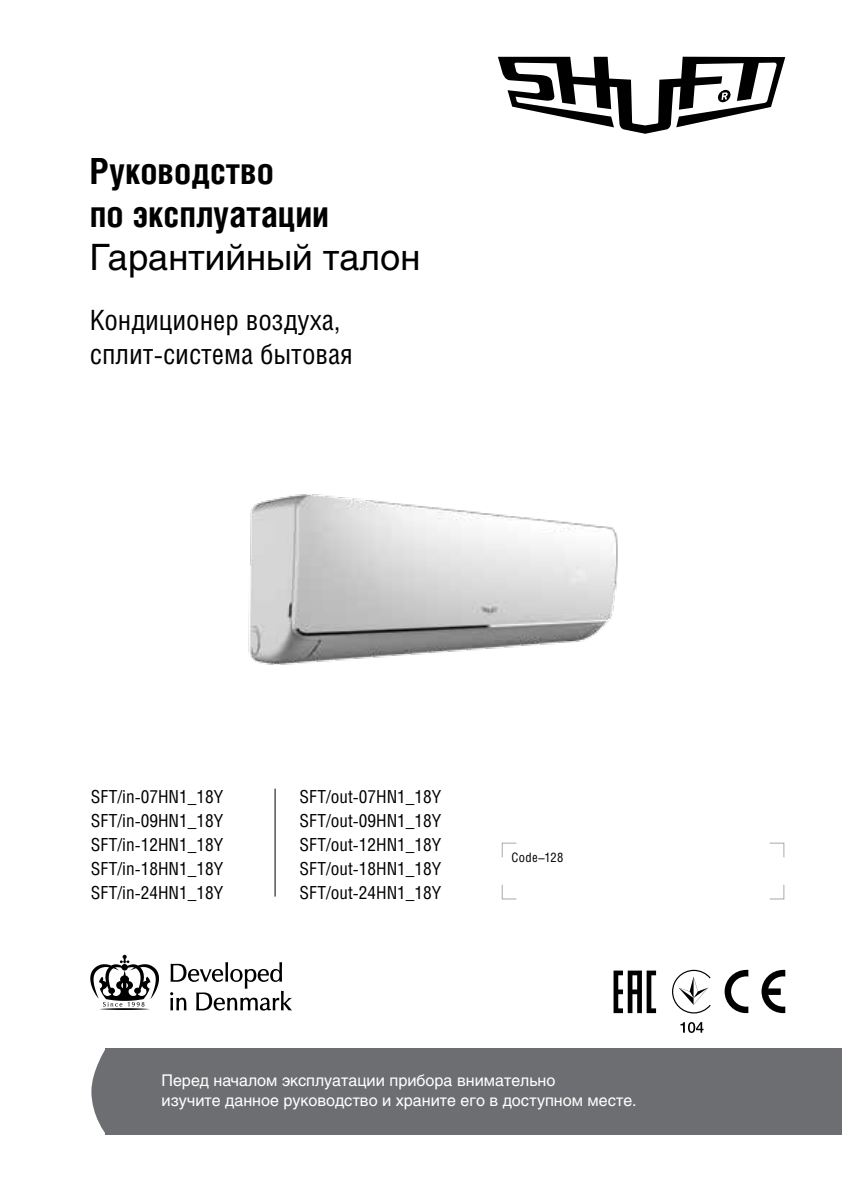
<style>
.page{position:relative;width:842px;height:1191px;background:#fff}
.page>*{position:absolute;margin:0;border:0;box-sizing:border-box;transform-origin:0 0}
.t1{font:700 36px/43.2px "Helios Cond";color:#000}
.t2{font:36px "Helios";color:#000}
.t3{font:28px/33.6px "Helios Cond";color:#000}
.t4{font:18px/24px "Helios Cond";color:#000;text-align:justify}
.t5{font:16px/19.2px "Helios";color:#fff}
.t6{font:13px "Helios Cond";letter-spacing:.025em;color:#000}
</style>
<div class="page">
<svg style="left:725px;top:969px;width:23px;height:44px"></svg>
<svg style="left:761px;top:969px;width:24px;height:44px"></svg>
<svg style="left:91px;top:1048px;width:15px;height:86px"></svg>
<div style="left:106px;top:1048px;width:736px;height:86px;background:#6d6e71"></div>
<svg style="left:613px;top:970px;width:43px;height:43px"></svg>
<svg style="left:680px;top:1022px;width:23px;height:11px"></svg>
<svg style="left:672px;top:969px;width:39px;height:44px"></svg>
<hr style="left:275px;top:788px;width:1px;height:108px;background:#000">
<svg style="left:501px;top:842px;width:16px;height:16px"></svg>
<svg style="left:501px;top:884px;width:16px;height:16px"></svg>
<svg style="left:769px;top:885px;width:16px;height:15px"></svg>
<svg style="left:769px;top:842px;width:16px;height:16px"></svg>
<svg style="left:498px;top:57px;width:287px;height:77px"></svg>
<svg style="left:90px;top:954px;width:69px;height:56px"></svg>
<svg style="left:170px;top:962px;width:122px;height:48px"></svg>
<img style="left:248px;top:494px;width:370px;height:171px">
<h1 class="t1" style="left:90px;top:148px;width:241px">Руководство<br>по эксплуатации</h1>
<h1 class="t2" style="left:90px;top:236px;width:332px">Гарантийный талон</h1>
<h2 class="t3" style="left:90px;top:303px;width:265px">Кондиционер воздуха, сплит-система бытовая</h2>
<p class="t4" style="left:91px;top:784px;width:134px">SFT/in-07HN1_18Y SFT/in-09HN1_18Y SFT/in-12HN1_18Y SFT/in-18HN1_18Y SFT/in-24HN1_18Y</p>
<p class="t4" style="left:300px;top:784px;width:143px">SFT/out-07HN1_18Y SFT/out-09HN1_18Y SFT/out-12HN1_18Y SFT/out-18HN1_18Y SFT/out-24HN1_18Y</p>
<p class="t6" style="left:512px;top:849px;width:53px">Code–128</p>
<p class="t5" style="left:162px;top:1070px;width:477px">Перед началом эксплуатации прибора внимательно<br>изучите данное руководство и храните его в доступном месте.</p>
</div>
